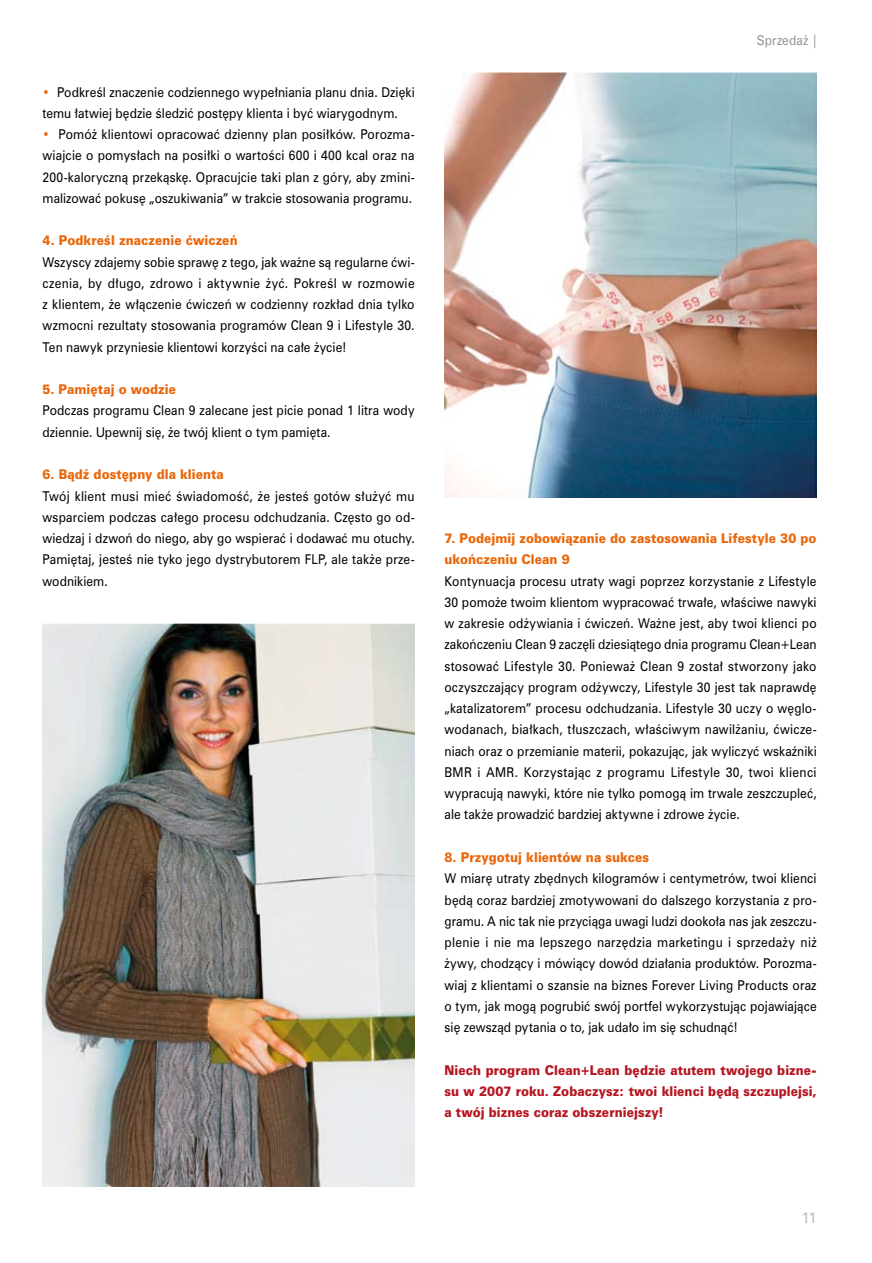
<style>
.page{position:relative;width:872px;height:1263px;background:#fff}
.page>*{position:absolute;margin:0;border:0;box-sizing:border-box;transform-origin:0 0}
.t1{font:15px "Zurich PL";color:#bcbdbe}
.t2{font:13.5px/21.3px "Zurich PL";letter-spacing:.005em;color:#000;text-align:justify;scale:.9 1}
.t3{font:900 13.5px/21.3px "Zurich PL";letter-spacing:.005em;color:#ea670b;scale:.9 1}
.t4{font:900 13.5px/21.3px "Zurich PL";letter-spacing:.005em;color:#b51621;text-align:justify;scale:.9 1}
.t5{font:13.5px "Zurich PL";letter-spacing:.005em;color:#939596;scale:.9 1}
.s1{color:#ea670b}
</style>
<div class="page">
<img style="left:444px;top:72px;width:372px;height:426px">
<img style="left:43px;top:624px;width:372px;height:563px">
<p class="t2" style="left:43px;top:81px;width:415px"><span class="s1">•</span> PodkreÊl znaczenie codziennego wype∏niania planu dnia. Dzi´ki temu ∏atwiej b´dzie Êledziç post´py klienta i byç wiarygodnym.</p>
<p class="t2" style="left:43px;top:123px;width:415px"><span class="s1">•</span> Pomó˝ klientowi opracowaç dzienny plan posi∏ków. Porozma&shy;wiajcie o pomys∏ach na posi∏ki o wartoÊci 600 i 400 kcal oraz na 200-kalorycznà przekàsk´. Opracujcie taki plan z góry, aby zmini&shy;malizowaç pokus´ „oszukiwania” w trakcie stosowania programu.</p>
<p class="t3" style="left:43px;top:230px;width:218px">4. PodkreÊl znaczenie çwiczeƒ</p>
<p class="t2" style="left:43px;top:251px;width:415px">Wszyscy zdajemy sobie spraw´ z tego, jak wa˝ne sà regularne çwi&shy;czenia, by d∏ugo, zdrowo i aktywnie ˝yç. PokreÊl w rozmowie z klientem, ˝e w∏àczenie çwiczeƒ w codzienny rozk∏ad dnia tylko wzmocni rezultaty stosowania programów Clean 9 i Lifestyle 30.<br>Ten nawyk przyniesie klientowi korzyÊci na ca∏e ˝ycie!</p>
<p class="t3" style="left:43px;top:379px;width:150px">5. Pami´taj o wodzie</p>
<p class="t2" style="left:43px;top:400px;width:415px">Podczas programu Clean 9 zalecane jest picie ponad 1 litra wody dziennie. Upewnij si´, ˝e twój klient o tym pami´ta.</p>
<p class="t3" style="left:43px;top:464px;width:203px">6. Bàdê dost´pny dla klienta</p>
<p class="t2" style="left:43px;top:485px;width:415px">Twój klient musi mieç ÊwiadomoÊç, ˝e jesteÊ gotów s∏u˝yç mu wsparciem podczas ca∏ego procesu odchudzania. Cz´sto go od&shy;wiedzaj i dzwoƒ do niego, aby go wspieraç i dodawaç mu otuchy.<br>Pami´taj, jesteÊ nie tyko jego dystrybutorem FLP, ale tak˝e prze&shy;wodnikiem.</p>
<p class="t5" style="left:757px;top:32px;width:69px">Sprzeda˝ |</p>
<p class="t3" style="left:444px;top:527px;width:415px">7. Podejmij zobowiàzanie do zastosowania Lifestyle 30 po ukoƒczeniu Clean 9</p>
<p class="t2" style="left:444px;top:570px;width:415px">Kontynuacja procesu utraty wagi poprzez korzystanie z Lifestyle 30 pomo˝e twoim klientom wypracowaç trwa∏e, w∏aÊciwe nawyki w zakresie od˝ywiania i çwiczeƒ. Wa˝ne jest, aby twoi klienci po zakoƒczeniu Clean 9 zacz´li dziesiàtego dnia programu Clean+Lean stosowaç Lifestyle 30. Poniewa˝ Clean 9 zosta∏ stworzony jako oczyszczajàcy program od˝ywczy, Lifestyle 30 jest tak naprawd´ „katalizatorem” procesu odchudzania. Lifestyle 30 uczy o w´glo&shy;wodanach, bia∏kach, t∏uszczach, w∏aÊciwym nawil˝aniu, çwicze&shy;niach oraz o przemianie materii, pokazujàc, jak wyliczyç wskaêniki BMR i AMR. Korzystajàc z programu Lifestyle 30, twoi klienci wypracujà nawyki, które nie tylko pomogà im trwale zeszczupleç, ale tak˝e prowadziç bardziej aktywne i zdrowe ˝ycie.</p>
<p class="t3" style="left:444px;top:846px;width:229px">8. Przygotuj klientów na sukces</p>
<p class="t2" style="left:444px;top:868px;width:415px">W miar´ utraty zb´dnych kilogramów i centymetrów, twoi klienci b´dà coraz bardziej zmotywowani do dalszego korzystania z pro&shy;gramu. A nic tak nie przyciàga uwagi ludzi dooko∏a nas jak zeszczu&shy;plenie i nie ma lepszego narz´dzia marketingu i sprzeda˝y ni˝ ˝ywy, chodzàcy i mówiàcy dowód dzia∏ania produktów. Porozma&shy;wiaj z klientami o szansie na biznes Forever Living Products oraz o tym, jak mogà pogrubiç swój portfel wykorzystujàc pojawiajàce si´ zewszàd pytania o to, jak uda∏o im si´ schudnàç!</p>
<p class="t4" style="left:444px;top:1059px;width:415px">Niech program Clean+Lean b´dzie atutem twojego bizne&shy;su w 2007 roku. Zobaczysz: twoi klienci b´dà szczuplejsi, a twój biznes coraz obszerniejszy!</p>
<p class="t1" style="left:801px;top:1209px;width:17px">11</p>
</div>
